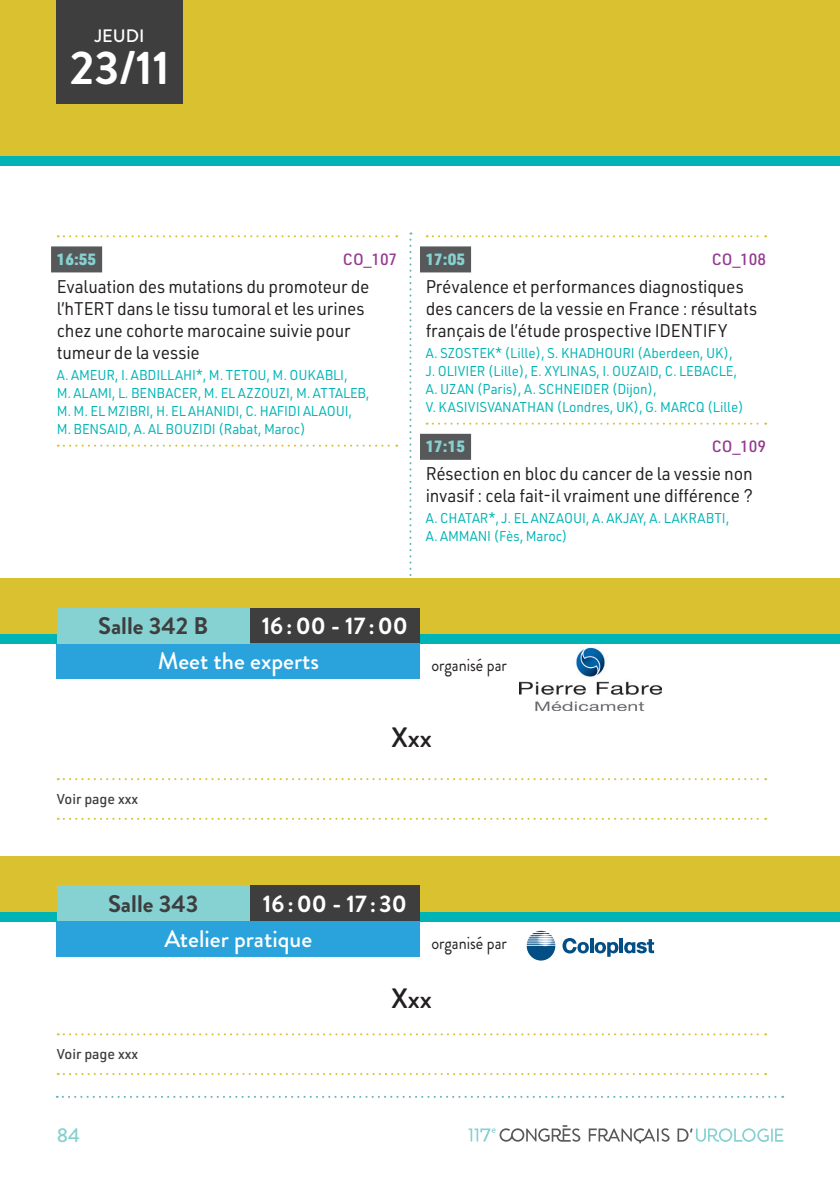
<style>
.page{position:relative;width:840px;height:1191px;background:#fff}
.page>*{position:absolute;margin:0;border:0;box-sizing:border-box;transform-origin:0 0}
.t1{font:700 47.2px "Brandon Grotesque";color:#fff}
.t2{font:500 28px "Brandon Grotesque";letter-spacing:-.01em;color:#231f20}
.t3{font:500 24px "Brandon Grotesque";color:#fff}
.t4{font:700 24px "Brandon Grotesque";color:#fff}
.t5{font:700 24px "Brandon Grotesque";color:#3e3e3f}
.t6{font:500 20px "Brandon Grotesque";color:#86d1d1}
.t7{font:18px/22px "URWDIN";letter-spacing:-.01em;color:#231f20;scale:.95 1}
.t8{font:18px "Brandon Grotesque";color:#231f20;scale:.9 1}
.t9{font:500 18px "Brandon Grotesque";color:#fff}
.t10{font:500 16px "URWDIN";color:#943b92}
.t11{font:900 16px "URWDIN";color:#86d1d1}
.t12{font:14px/18px "URWDIN";letter-spacing:-.01em;color:#00b4b5;scale:.95 1}
.t13{font:500 14px "URWDIN";color:#3e3e3f}
</style>
<div class="page">
<div style="left:0;top:0;width:839px;height:166px;background:#d9c130"></div>
<div style="left:0;top:156px;width:839px;height:10px;background:#00b4b5"></div>
<svg style="left:57px;top:1095px;width:725px;height:2px"></svg>
<div style="left:57px;top:0;width:126px;height:104px;background:#3e3e3f"></div>
<svg style="left:677px;top:1128px;width:105px;height:14px"></svg>
<svg style="left:588px;top:1128px;width:81px;height:15px"></svg>
<svg style="left:468px;top:1125px;width:112px;height:16px"></svg>
<svg style="left:58px;top:235px;width:339px;height:2px"></svg>
<div style="left:51px;top:246px;width:51px;height:26px;background:#57585a"></div>
<svg style="left:58px;top:445px;width:339px;height:2px"></svg>
<svg style="left:409px;top:232px;width:2px;height:344px"></svg>
<svg style="left:426px;top:235px;width:339px;height:2px"></svg>
<div style="left:420px;top:246px;width:51px;height:26px;background:#57585a"></div>
<svg style="left:426px;top:423px;width:339px;height:2px"></svg>
<div style="left:420px;top:434px;width:51px;height:26px;background:#57585a"></div>
<div style="left:0;top:856px;width:839px;height:65px;background:#d9c130"></div>
<div style="left:0;top:912px;width:839px;height:9px;background:#00b4b5"></div>
<div style="left:249px;top:886px;width:171px;height:35px;background:#3e3e3f"></div>
<div style="left:57px;top:921px;width:363px;height:35px;background:#2aa2db"></div>
<div style="left:57px;top:886px;width:192px;height:35px;background:#86d1d1"></div>
<svg style="left:58px;top:1033px;width:707px;height:2px"></svg>
<svg style="left:58px;top:1073px;width:707px;height:2px"></svg>
<svg style="left:562px;top:938px;width:26px;height:15px"></svg>
<svg style="left:590px;top:938px;width:3px;height:15px"></svg>
<hr style="left:619px;top:938px;width:3px;height:15px;background:#034e85">
<svg style="left:594px;top:939px;width:59px;height:17px"></svg>
<svg style="left:526px;top:931px;width:29px;height:29px"></svg>
<div style="left:0;top:578px;width:839px;height:65px;background:#d9c130"></div>
<div style="left:0;top:634px;width:839px;height:9px;background:#00b4b5"></div>
<div style="left:249px;top:608px;width:171px;height:35px;background:#3e3e3f"></div>
<div style="left:57px;top:643px;width:363px;height:35px;background:#2aa2db"></div>
<div style="left:57px;top:608px;width:192px;height:35px;background:#86d1d1"></div>
<svg style="left:58px;top:778px;width:707px;height:2px"></svg>
<svg style="left:58px;top:818px;width:707px;height:2px"></svg>
<img style="left:519px;top:647px;width:142px;height:63px">
<p class="t9" style="left:95px;top:24px;width:51px">JEUDI</p>
<h1 class="t1" style="left:70px;top:35px;width:101px">23/11</h1>
<p class="t11" style="left:57px;top:248px;width:41px">16:55</p>
<p class="t10" style="left:343px;top:249px;width:56px">CO_107</p>
<p class="t7" style="left:57px;top:275px;width:330px">Evaluation des mutations du promoteur de l’hTERT dans le tissu tumoral et les urines chez une cohorte marocaine suivie pour tumeur de la vessie</p>
<p class="t12" style="left:57px;top:365px;width:331px">A. AMEUR, I. ABDILLAHI*, M. TETOU, M. OUKABLI,<br>M. ALAMI, L. BENBACER, M. EL AZZOUZI, M. ATTALEB, M. M. EL MZIBRI, H. EL AHANIDI, C. HAFIDI ALAOUI, M. BENSAID, A. AL BOUZIDI (Rabat, Maroc)</p>
<p class="t11" style="left:425px;top:248px;width:41px">17:05</p>
<p class="t10" style="left:711px;top:249px;width:56px">CO_108</p>
<p class="t7" style="left:425px;top:275px;width:350px">Prévalence et performances diagnostiques des cancers de la vessie en France : résultats français de l’étude prospective IDENTIFY</p>
<p class="t12" style="left:425px;top:343px;width:336px">A. SZOSTEK* (Lille), S. KHADHOURI (Aberdeen, UK), J. OLIVIER (Lille), E. XYLINAS, I. OUZAID, C. LEBACLE, A. UZAN (Paris), A. SCHNEIDER (Dijon),<br>V. KASIVISVANATHAN (Londres, UK), G. MARCQ (Lille)</p>
<p class="t11" style="left:425px;top:435px;width:41px">17:15</p>
<p class="t10" style="left:711px;top:436px;width:56px">CO_109</p>
<p class="t7" style="left:425px;top:462px;width:346px">Résection en bloc du cancer de la vessie non invasif : cela fait-il vraiment une différence ?</p>
<p class="t12" style="left:425px;top:508px;width:321px">A. CHATAR*, J. EL ANZAOUI, A. AKJAY, A. LAKRABTI,<br>A. AMMANI (Fès, Maroc)</p>
<h3 class="t5" style="left:98px;top:609px;width:111px">Salle 342 B</h3>
<h3 class="t4" style="left:261px;top:609px;width:148px">16:00 - 17:00</h3>
<h3 class="t3" style="left:158px;top:644px;width:163px">Meet the experts</h3>
<p class="t8" style="left:431px;top:652px;width:85px">organisé par</p>
<p class="t13" style="left:57px;top:789px;width:83px">Voir page xxx</p>
<h2 class="t2" style="left:391px;top:717px;width:42px">Xxx</h2>
<h3 class="t5" style="left:108px;top:886px;width:92px">Salle 343</h3>
<h3 class="t4" style="left:263px;top:886px;width:145px">16:00 - 17:30</h3>
<h3 class="t3" style="left:164px;top:922px;width:149px">Atelier pratique</h3>
<p class="t8" style="left:431px;top:930px;width:85px">organisé par</p>
<p class="t13" style="left:57px;top:1045px;width:83px">Voir page xxx</p>
<h3 class="t6" style="left:57px;top:1121px;width:25px">84</h3>
<h2 class="t2" style="left:391px;top:978px;width:42px">Xxx</h2>
</div>
